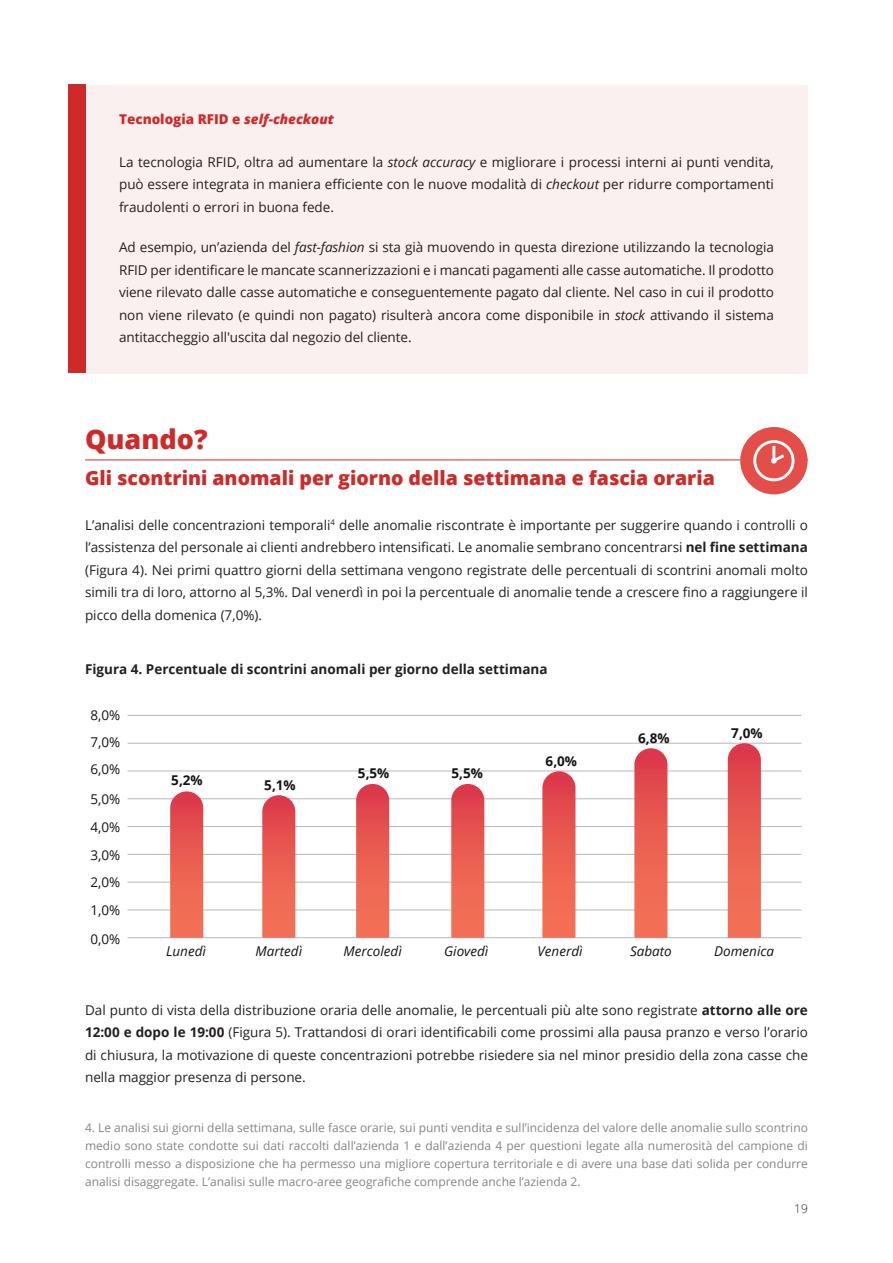
<style>
.page{position:relative;width:893px;height:1263px;background:#fff}
.page>*{position:absolute;margin:0;border:0;box-sizing:border-box;transform-origin:0 0}
.t1{font:800 27px "Open Sans";color:#ce2a29}
.t2{font:800 19.5px "Open Sans";color:#ce2a29}
.t3{font:13.5px/22.5px "Open Sans";color:#231f20;text-align:justify}
.t4{font:700 13.5px "Open Sans";color:#231f20}
.t5{font:italic 13.5px "Open Sans";color:#151414}
.t6{font:13.5px "Open Sans";color:#151414}
.t7{font:800 13.5px "Open Sans";color:#ce2a29}
.t8{font:700 13.5px "Open Sans";color:#151414}
.t9{font:12px/18px "Open Sans";color:#858585;text-align:justify}
.t10{font:300 12px "Open Sans";color:#231f20}
.s1{font-style:italic}
.s2{font-weight:700}
</style>
<div class="page">
<div style="left:85px;top:85px;width:723px;height:288px;background:#fbf0f0"></div>
<div style="left:68px;top:85px;width:17px;height:288px;background:#ce2a29"></div>
<hr style="left:85px;top:459px;width:723px;height:1px;background:#ce2a29">
<hr style="left:128px;top:743px;width:673px;height:1px;background:#bab6b7">
<hr style="left:128px;top:771px;width:673px;height:1px;background:#bab6b7">
<hr style="left:128px;top:798px;width:673px;height:1px;background:#bab6b7">
<hr style="left:128px;top:826px;width:673px;height:1px;background:#bab6b7">
<hr style="left:128px;top:854px;width:673px;height:1px;background:#bab6b7">
<hr style="left:128px;top:882px;width:673px;height:1px;background:#bab6b7">
<hr style="left:128px;top:910px;width:673px;height:1px;background:#bab6b7">
<hr style="left:128px;top:937px;width:673px;height:1px;background:#bab6b7">
<hr style="left:128px;top:715px;width:673px;height:1px;background:#bab6b7">
<svg style="left:170px;top:791px;width:33px;height:147px;background:#ea6156"></svg>
<svg style="left:262px;top:795px;width:33px;height:143px;background:#ea6156"></svg>
<svg style="left:356px;top:784px;width:33px;height:154px;background:#ea6055"></svg>
<svg style="left:451px;top:784px;width:33px;height:154px;background:#ea6156"></svg>
<svg style="left:542px;top:771px;width:33px;height:167px;background:#ea6156"></svg>
<svg style="left:634px;top:748px;width:33px;height:190px;background:#ea6156"></svg>
<svg style="left:728px;top:743px;width:33px;height:195px;background:#e95f54"></svg>
<div style="left:740px;top:427px;width:68px;height:67px;background:#e34f48;border-radius:50%"></div>
<svg style="left:753px;top:440px;width:41px;height:41px"></svg>
<p class="t7" style="left:119px;top:109px;width:216px">Tecnologia RFID e <span class="s1">self-checkout</span></p>
<p class="t3" style="left:119px;top:150px;width:656px">La tecnologia RFID, oltra ad aumentare la <span class="s1">stock accuracy</span> e migliorare i processi interni ai punti vendita, può essere integrata in maniera efficiente con le nuove modalità di <span class="s1">checkout</span> per ridurre comportamenti fraudolenti o errori in buona fede.</p>
<p class="t3" style="left:119px;top:236px;width:656px">Ad esempio, un’azienda del <span class="s1">fast-fashion</span> si sta già muovendo in questa direzione utilizzando la tecnologia RFID per identificare le mancate scannerizzazioni e i mancati pagamenti alle casse automatiche. Il prodotto viene rilevato dalle casse automatiche e conseguentemente pagato dal cliente. Nel caso in cui il prodotto non viene rilevato (e quindi non pagato) risulterà ancora come disponibile in <span class="s1">stock</span> attivando il sistema antitaccheggio all'uscita dal negozio del cliente.</p>
<p class="t1" style="left:85px;top:418px;width:124px">Quando?</p>
<p class="t2" style="left:85px;top:463px;width:631px">Gli scontrini anomali per giorno della settimana e fascia oraria</p>
<p class="t3" style="left:85px;top:513px;width:724px">L’analisi delle concentrazioni temporali<sup>4</sup> delle anomalie riscontrate è importante per suggerire quando i controlli o l’assistenza del personale ai clienti andrebbero intensificati. Le anomalie sembrano concentrarsi <span class="s2">nel fine settimana </span>(Figura 4). Nei primi quattro giorni della settimana vengono registrate delle percentuali di scontrini anomali molto simili tra di loro, attorno al 5,3%. Dal venerdì in poi la percentuale di anomalie tende a crescere fino a raggiungere il picco della domenica (7,0%).</p>
<p class="t4" style="left:85px;top:659px;width:464px">Figura 4. Percentuale di scontrini anomali per giorno della settimana</p>
<p class="t6" style="left:90px;top:706px;width:31px">8,0%</p>
<p class="t6" style="left:90px;top:733px;width:31px">7,0%</p>
<p class="t6" style="left:90px;top:760px;width:31px">6,0%</p>
<p class="t6" style="left:90px;top:789px;width:31px">5,0%</p>
<p class="t6" style="left:90px;top:817px;width:31px">4,0%</p>
<p class="t6" style="left:90px;top:846px;width:31px">3,0%</p>
<p class="t6" style="left:90px;top:873px;width:31px">2,0%</p>
<p class="t6" style="left:90px;top:901px;width:31px">1,0%</p>
<p class="t6" style="left:90px;top:929px;width:31px">0,0%</p>
<p class="t8" style="left:171px;top:771px;width:33px">5,2%</p>
<p class="t8" style="left:264px;top:775px;width:33px">5,1%</p>
<p class="t8" style="left:358px;top:763px;width:33px">5,5%</p>
<p class="t8" style="left:452px;top:763px;width:33px">5,5%</p>
<p class="t8" style="left:546px;top:751px;width:33px">6,0%</p>
<p class="t5" style="left:166px;top:941px;width:41px">Lunedì</p>
<p class="t5" style="left:256px;top:942px;width:48px">Martedì</p>
<p class="t5" style="left:537px;top:941px;width:47px">Venerdì</p>
<p class="t5" style="left:344px;top:941px;width:60px">Mercoledì</p>
<p class="t5" style="left:444px;top:941px;width:46px">Giovedì</p>
<p class="t8" style="left:638px;top:728px;width:33px">6,8%</p>
<p class="t8" style="left:731px;top:723px;width:33px">7,0%</p>
<p class="t5" style="left:630px;top:941px;width:43px">Sabato</p>
<p class="t5" style="left:714px;top:941px;width:61px">Domenica</p>
<p class="t3" style="left:85px;top:998px;width:724px">Dal punto di vista della distribuzione oraria delle anomalie, le percentuali più alte sono registrate <span class="s2">attorno alle ore 12:00 e dopo le 19:00</span> (Figura 5). Trattandosi di orari identificabili come prossimi alla pausa pranzo e verso l’orario di chiusura, la motivazione di queste concentrazioni potrebbe risiedere sia nel minor presidio della zona casse che nella maggior presenza di persone.</p>
<p class="t9" style="left:85px;top:1118px;width:724px">4. Le analisi sui giorni della settimana, sulle fasce orarie, sui punti vendita e sull’incidenza del valore delle anomalie sullo scontrino medio sono state condotte sui dati raccolti dall’azienda 1 e dall’azienda 4 per questioni legate alla numerosità del campione di controlli messo a disposizione che ha permesso una migliore copertura territoriale e di avere una base dati solida per condurre analisi disaggregate. L’analisi sulle macro-aree geografiche comprende anche l’azienda 2.</p>
<p class="t10" style="left:794px;top:1200px;width:15px">19</p>
</div>
